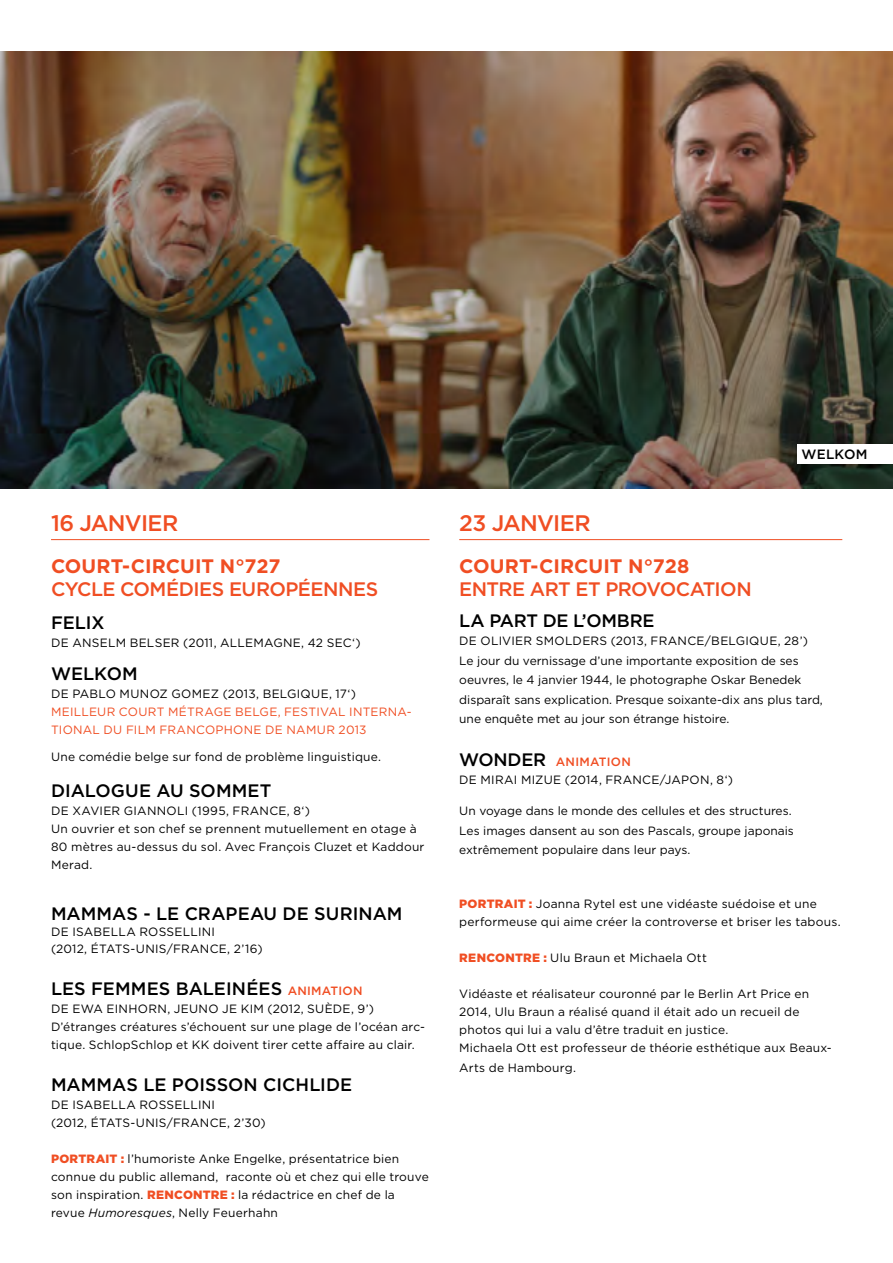
<style>
.page{position:relative;width:893px;height:1263px;background:#fff}
.page>*{position:absolute;margin:0;border:0;box-sizing:border-box;transform-origin:0 0}
.t1{font:500 22.5px "Gotham";letter-spacing:-.03em;color:#f04e23}
.t2{font:500 19.5px "Gotham";letter-spacing:-.025em;color:#f04e23}
.t3{font:700 19.5px "Gotham";color:#f04e23}
.t4{font:500 18px "Gotham";color:#000}
.t5{font:500 13.5px "Gotham";color:#000}
.t6{font:12px/18px "Gotham";letter-spacing:.02em;color:#000}
.t7{font:12px/19.5px "Gotham";color:#000}
.t8{font:12px/18px "Gotham";letter-spacing:.02em;color:#f04e23}
.t9{font:900 12px "Gotham";letter-spacing:.015em;color:#f04e23}
.t10{font:500 12px "Gotham";color:#f04e23}
.s1{font-size:12px;color:#f04e23}
.s2{font-weight:900;color:#f04e23}
.s3{font-style:italic}
</style>
<div class="page">
<hr style="left:459px;top:539px;width:383px;height:1px;background:#f04e23">
<hr style="left:51px;top:539px;width:378px;height:1px;background:#f04e23">
<img style="left:0;top:51px;width:893px;height:437px">
<div style="left:797px;top:444px;width:96px;height:19px;background:#fff"></div>
<h1 class="t1" style="left:51px;top:509px;width:129px">16 JANVI ER</h1>
<h2 class="t3" style="left:51px;top:553px;width:231px">COURT-CIRCUIT N°727</h2>
<h2 class="t2" style="left:51px;top:576px;width:329px">CYCLE COMÉDI ES EUROPÉENN ES</h2>
<h3 class="t4" style="left:51px;top:611px;width:55px">FELIX</h3>
<p class="t6" style="left:51px;top:634px;width:311px">D e anselm belser (2011, allemagne, 42 sec‘)</p>
<h3 class="t4" style="left:51px;top:662px;width:88px">WELKOM</h3>
<p class="t6" style="left:51px;top:685px;width:307px">De pablo munoz gomez (2013, belgique, 17‘)</p>
<p class="t8" style="left:51px;top:703px;width:362px">meilleur court métrage belge, Festival interna&shy;tional du film francophone de Namur 2013</p>
<p class="t6" style="left:51px;top:747px;width:332px">U ne comédie belge sur fond de problème linguistique.</p>
<h3 class="t4" style="left:51px;top:778px;width:221px">DIALOGUE AU SOMMET</h3>
<p class="t6" style="left:51px;top:801px;width:375px">D e xavier giannoli (1995, france, 8‘)<br>U n ouvrier et son chef se prennent mutuellement en otage à 80 mètres au-dessus du sol. Avec François Cluzet et Kaddour Merad.</p>
<h3 class="t4" style="left:51px;top:901px;width:314px">MAMMAS - LE CRAPEAU DE SURINA</h3>
<h3 class="t4" style="left:387px;top:901px;width:17px">M</h3>
<p class="t6" style="left:51px;top:923px;width:213px;line-height:16.5px">De isabella rossellini<br>(2012, états-unis/france, 2’16)</p>
<h3 class="t4" style="left:51px;top:976px;width:245px">LES FEMMES BALEIN ÉES <span class="s1">ANI</span></h3>
<p class="t10" style="left:311px;top:982px;width:20px">MATION</p>
<p class="t6" style="left:51px;top:999px;width:376px">De ewa einhorn, jeuno je kim (2012, suède, 9’)<br>D’étranges créatures s’échouent sur une plage de l’océan arc&shy;tique. SchlopSchlop et KK doivent tirer cette affaire au clair.</p>
<h3 class="t4" style="left:51px;top:1072px;width:224px">MAMMAS LE POISSON CICH</h3>
<h3 class="t4" style="left:309px;top:1072px;width:44px">LI DE</h3>
<p class="t6" style="left:51px;top:1095px;width:216px">De isabella rossellini<br>(2012, états-unis/france, 2’30)</p>
<p class="t9" style="left:51px;top:1150px;width:19px">PORTRA</p>
<p class="t6" style="left:51px;top:1149px;width:379px;text-indent:54px"><span class="s2">IT :</span> l’humoriste Anke Engelke, présentatrice bien connue du public allemand, raconte où et chez qui elle trouve son inspiration. <span class="s2">REN</span></p>
<p class="t6" style="left:51px;top:1185px;width:345px;text-indent:180px"><span class="s2">:</span> la rédactrice en chef de la revue <span class="s3">Humoresques</span>, N elly Feuerhahn</p>
<p class="t9" style="left:174px;top:1186px;width:19px">CONTRE</p>
<p class="t5" style="left:801px;top:446px;width:68px">WELKOM</p>
<h1 class="t1" style="left:459px;top:509px;width:133px">23 JANVI ER</h1>
<h2 class="t3" style="left:459px;top:553px;width:30px">COUR</h2>
<h2 class="t3" style="left:519px;top:553px;width:172px">T-CIRCUIT N°728</h2>
<h2 class="t2" style="left:459px;top:576px;width:215px">ENTRE ART ET PROVOCATION</h2>
<h3 class="t4" style="left:459px;top:609px;width:197px">LA PART DE L’OMBRE</h3>
<p class="t6" style="left:459px;top:631px;width:365px;line-height:19.5px">De olivier smolders (2013, france/belgique, 28’)<br>Le jour du vernissage d’une importante exposition de ses oeuvres, le 4 janvier 1944, le photographe Oskar Benedek disparaît sans explication. Presque soixante-dix ans plus tard, une enquête met au jour son étrange histoire.</p>
<h3 class="t4" style="left:459px;top:747px;width:105px">WON DER <span class="s1">ANI</span></h3>
<p class="t10" style="left:579px;top:753px;width:20px">MATION</p>
<p class="t6" style="left:459px;top:770px;width:275px">D e mirai mizue (2014, france/japon, 8‘)</p>
<p class="t7" style="left:459px;top:801px;width:336px">U n voyage dans le monde des cellules et des structures.<br>Les images dansent au son des Pascals, groupe japonais extrêmement populaire dans leur pays.</p>
<p class="t6" style="left:459px;top:895px;width:383px;text-indent:54px"><span class="s2">IT :</span> Joanna Rytel est une vidéaste suédoise et une performeuse qui aime créer la controverse et briser les tabous.</p>
<p class="t9" style="left:459px;top:950px;width:10px">REN</p>
<p class="t9" style="left:486px;top:950px;width:19px">CONTRE</p>
<p class="t6" style="left:543px;top:949px;width:165px"><span class="s2">:</span> U lu Braun et M ichaela Ott</p>
<p class="t6" style="left:459px;top:985px;width:374px">Vidéaste et réalisateur couronné par le Berlin Art Price en 2014, U lu Braun a réalisé quand il était ado un recueil de photos qui lui a valu d’être traduit en justice.<br>M ichaela Ott est professeur de théorie esthétique aux Beaux-</p>
<p class="t6" style="left:459px;top:1058px;width:118px">Arts de Hambourg.</p>
<p class="t9" style="left:459px;top:896px;width:19px">PORTRA</p>
</div>
